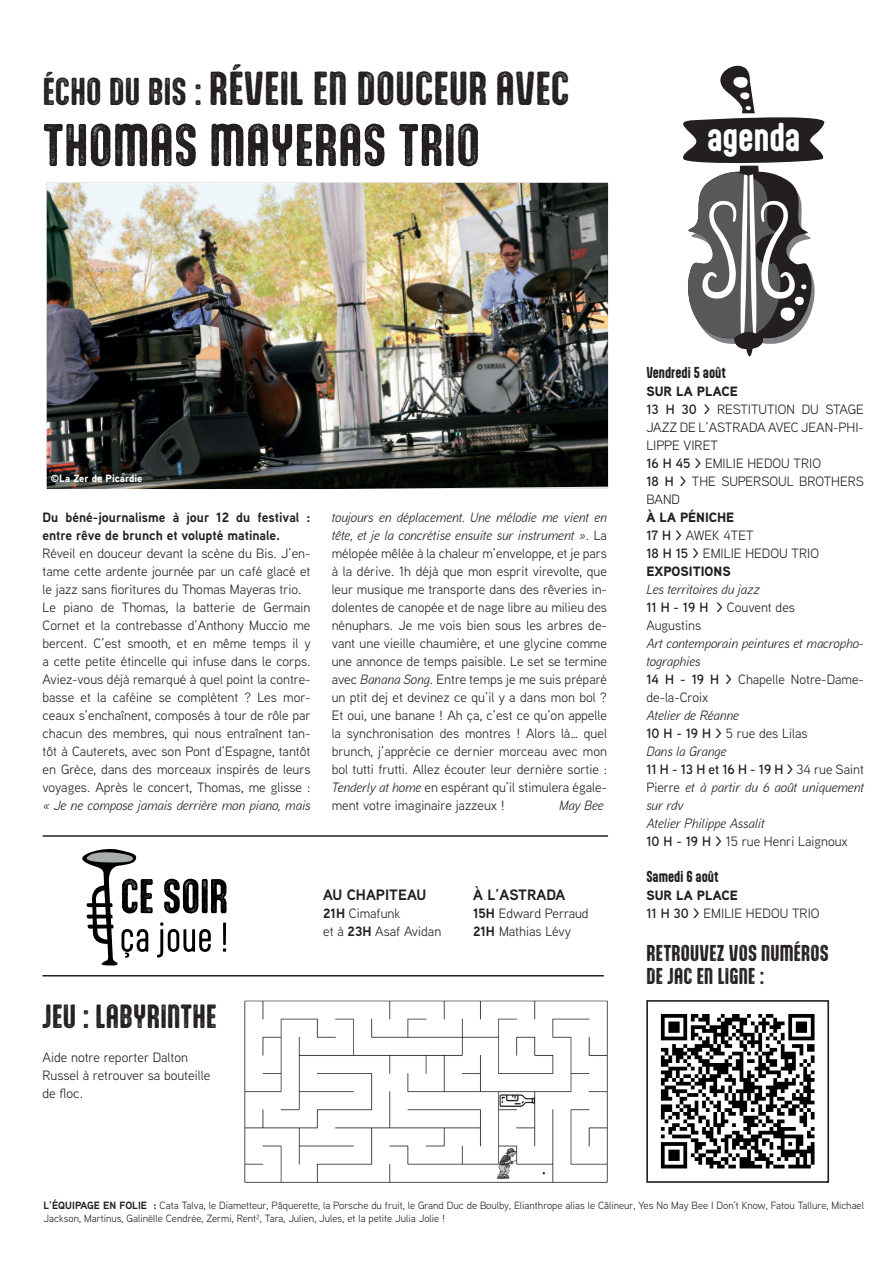
<style>
.page{position:relative;width:893px;height:1263px;background:#fff}
.page>*{position:absolute;margin:0;border:0;box-sizing:border-box;transform-origin:0 0}
.t1{font:51px "Aptly Rust";letter-spacing:.01em;color:#231f20}
.t2{font:40.5px "Aptly Rust";letter-spacing:.01em;color:#231f20}
.t3{font:700 34.2px "Aptly";color:#fff}
.t4{font:28.5px "Aptly Rust";letter-spacing:.01em;color:#231f20}
.t5{font:19.5px/23.4px "Aptly Rust";letter-spacing:.01em;color:#231f20}
.t6{font:700 15px "Aaux Next";color:#231f20}
.t7{font:13.5px/18px "Aaux Next";color:#231f20}
.t8{font:italic 13.5px/18px "Aaux Next";color:#231f20}
.t9{font:700 13.5px/18px "Aaux Next";color:#231f20}
.t10{font:700 13.5px "Aptly";color:#231f20}
.t11{font:10.5px/13.5px "Aaux Next";color:#231f20}
.t12{font:900 10.5px "Aaux Next";color:#fff}
.s1{font-size:33px}
.s2{font-style:italic}
.s3{font-weight:700}
.s4{font-weight:900}
.s5{font-weight:600}
.s6{font-weight:600;font-style:normal}
.s7{font-style:normal}
</style>
<div class="page">
<svg style="left:683px;top:65px;width:142px;height:292px"></svg>
<img style="left:47px;top:183px;width:561px;height:306px">
<svg style="left:82px;top:849px;width:145px;height:117px"></svg>
<hr style="left:43px;top:835px;width:565px;height:2px;background:#231f20">
<img style="left:244px;top:1000px;width:364px;height:183px">
<hr style="left:43px;top:975px;width:561px;height:1px;background:#231f20">
<img style="left:660px;top:1014px;width:155px;height:155px">
<div style="left:646px;top:1000px;width:183px;height:183px;border:2px solid #231f20"></div>
<h2 class="t2" style="left:43px;top:63px;width:528px"><span class="s1">ÉCHO DU BIS :</span> RÉVEIL EN DOUCEUR AVEC</h2>
<h1 class="t1" style="left:43px;top:113px;width:439px">THOMAS MAYERAS TRIO</h1>
<h3 class="t3" style="left:707px;top:116px;width:95px">agenda</h3>
<p class="t12" style="left:51px;top:471px;width:93px">©La Zer de Picardie</p>
<p class="t9" style="left:43px;top:508px;width:269px">Du béné-journalisme à jour 12 du festival : entre rêve de brunch et volupté matinale.</p>
<p class="t7" style="left:43px;top:544px;width:270px">Réveil en douceur devant la scène du Bis. J’en&shy;tame cette ardente journée par un café glacé et le jazz sans fioritures du Thomas Mayeras trio.<br>Le piano de Thomas, la batterie de Germain Cornet et la contrebasse d’Anthony Muccio me bercent. C’est smooth, et en même temps il y a cette petite étincelle qui infuse dans le corps.<br>Aviez-vous déjà remarqué à quel point la contre&shy;basse et la caféine se complètent ? Les mor&shy;ceaux s’enchaînent, composés à tour de rôle par chacun des membres, qui nous entraînent tan&shy;tôt à Cauterets, avec son Pont d’Espagne, tantôt en Grèce, dans des morceaux inspirés de leurs voyages. Après le concert, Thomas, me glisse :</p>
<p class="t8" style="left:43px;top:796px;width:269px">« Je ne compose jamais derrière mon piano, mais</p>
<p class="t7" style="left:332px;top:508px;width:277px;text-align:justify"><span class="s2">toujours en déplacement. Une mélodie me vient en tête, et je la concrétise ensuite sur instrument »</span>. La mélopée mêlée à la chaleur m’enveloppe, et je pars à la dérive. 1h déjà que mon esprit virevolte, que leur musique me transporte dans des rêveries in&shy;dolentes de canopée et de nage libre au milieu des nénuphars. Je me vois bien sous les arbres de&shy;vant une vieille chaumière, et une glycine comme une annonce de temps paisible. Le set se termine avec <span class="s2">Banana Song</span>. Entre temps je me suis préparé un ptit dej et devinez ce qu’il y a dans mon bol ?<br>Et oui, une banane ! Ah ça, c’est ce qu’on appelle la synchronisation des montres ! Alors là… quel brunch, j’apprécie ce dernier morceau avec mon bol tutti frutti. Allez écouter leur dernière sortie :<br><span class="s2">Tenderly at home</span> en espérant qu’il stimulera égale&shy;ment votre imaginaire jazzeux !</p>
<p class="t8" style="left:559px;top:796px;width:46px">May Bee</p>
<h3 class="t4" style="left:43px;top:998px;width:175px">JEU : LABYRINTHE</h3>
<p class="t7" style="left:43px;top:1048px;width:169px">Aide notre reporter Dalton<br>Russel à retrouver sa bouteille de floc.</p>
<p class="t6" style="left:323px;top:884px;width:104px">AU CHAPITEAU</p>
<p class="t7" style="left:323px;top:904px;width:120px"><span class="s3">21H</span> Cimafunk<br>et à <span class="s3">23H</span> Asaf Avidan</p>
<p class="t6" style="left:473px;top:884px;width:94px">À L’ASTRADA</p>
<p class="t7" style="left:473px;top:904px;width:117px"><span class="s3">15H</span> Edward Perraud<br><span class="s3">21H</span> Mathias Lévy</p>
<p class="t10" style="left:646px;top:364px;width:81px">Vendredi 5 août</p>
<p class="t7" style="left:646px;top:382px;width:219px"><span class="s4">SUR LA PLACE<br></span><span class="s5">13 H 30 &gt;</span> RESTITUTION DU STAGE<br>JAZZ DE L’ASTRADA AVEC JEAN-PHI-<br>LIPPE VIRET<br><span class="s5">16 H 45 &gt;</span> EMILIE HEDOU TRIO<br><span class="s5">18 H &gt;</span> THE SUPERSOUL BROTHERS<br>BAND</p>
<p class="t7" style="left:646px;top:508px;width:174px"><span class="s4">À LA PÉNICHE<br></span><span class="s5">17 H &gt;</span> AWEK 4TET<br><span class="s5">18 H 15 &gt;</span> EMILIE HEDOU TRIO<br><span class="s4">EXPOSITIONS</span></p>
<p class="t8" style="left:646px;top:580px;width:150px">Les territoires du jazz<br><span class="s6">11 H - 19 H &gt;</span> <span class="s7">Couvent des<br>Augustins</span></p>
<p class="t8" style="left:646px;top:634px;width:219px">Art contemporain peintures et macropho&shy;tographies<br><span class="s6">14 H - 19 H &gt;</span> <span class="s7">Chapelle Notre-Dame&shy;de-la-Croix</span></p>
<p class="t8" style="left:646px;top:706px;width:219px">Atelier de Réanne<br><span class="s6">10 H - 19 H &gt;</span> <span class="s7">5 rue des Lilas<br></span>Dans la Grange<br><span class="s6">11 H - 13 H et 16 H - 19 H &gt;</span> <span class="s7">34 rue Saint<br>Pierre</span> et à partir du 6 août uniquement sur rdv<br>Atelier Philippe Assalit<br><span class="s6">10 H - 19 H &gt;</span> <span class="s7">15 rue Henri Laignoux</span></p>
<p class="t10" style="left:646px;top:868px;width:74px">Samedi 6 août</p>
<p class="t7" style="left:646px;top:886px;width:175px"><span class="s4">SUR LA PLACE<br></span><span class="s5">11 H 30 &gt;</span> EMILIE HEDOU TRIO</p>
<h3 class="t5" style="left:646px;top:941px;width:184px">RETROUVEZ VOS NUMÉROS<br>DE JAC EN LIGNE :</h3>
<p class="t11" style="left:44px;top:1198px;width:822px"><span class="s3">L’ÉQUIPAGE EN FOLIE :</span> Cata Talva, le Diametteur, Pâquerette, la Porsche du fruit, le Grand Duc de Boulby, Elianthrope alias le Câlineur, Yes No May Bee I Don’t Know, Fatou Tallure, Michael<br>Jackson, Martinus, Galinëlle Cendrée, Zermi, Rent², Tara, Julien, Jules, et la petite Julia Jolie !</p>
</div>
